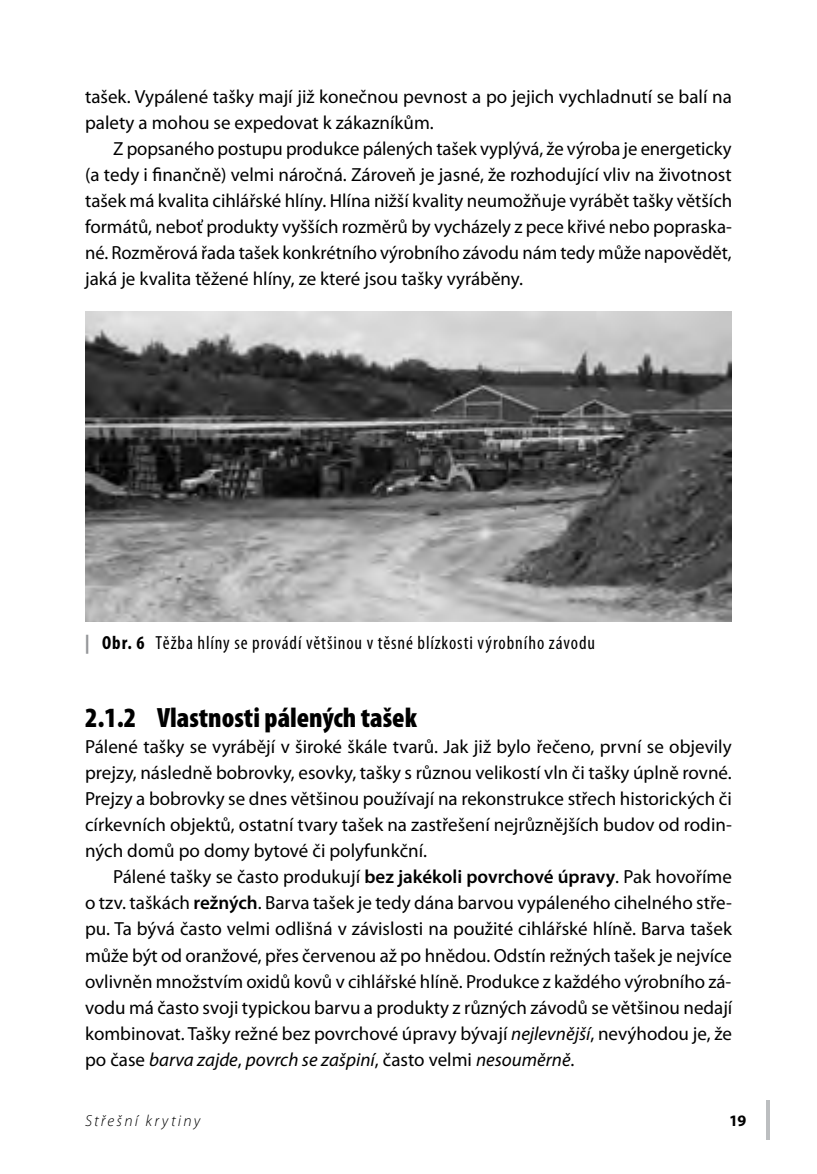
<style>
.page{position:relative;width:817px;height:1174px;background:#fff}
.page>*{position:absolute;margin:0;border:0;box-sizing:border-box;transform-origin:0 0}
.t1{font:900 condensed 28px "Myriad Pro";color:#000}
.t2{font:19px/26px "Myriad Pro";color:#000;text-align:justify}
.t3{font:condensed 19px "Myriad Pro";letter-spacing:.045em;color:#000}
.t4{font:italic 300 16px "Myriad Pro";letter-spacing:.14em;color:#000}
.t5{font:700 16px "Myriad Pro";color:#000}
.s1{font-weight:900;color:#939598}
.s2{font-weight:700}
.s3{font-weight:600}
.s4{font-style:italic}
</style>
<div class="page">
<svg style="left:766px;top:1100px;width:3px;height:39px"></svg>
<img style="left:85px;top:311px;width:646px;height:310px">
<p class="t2" style="left:85px;top:84px;width:648px">tašek. Vypálené tašky mají již konečnou pevnost a po jejich vychladnutí se balí na palety a mohou se expedovat k zákazníkům.</p>
<p class="t2" style="left:85px;top:136px;width:648px;text-indent:28px">Z popsaného postupu produkce pálených tašek vyplývá, že výroba je energeticky (a tedy i finančně) velmi náročná. Zároveň je jasné, že rozhodující vliv na životnost tašek má kvalita cihlářské hlíny. Hlína nižší kvality neumožňuje vyrábět tašky větších formátů, neboť produkty vyšších rozměrů by vycházely z pece křivé nebo popraska&shy;né. Rozměrová řada tašek konkrétního výrobního závodu nám tedy může napovědět, jaká je kvalita těžené hlíny, ze které jsou tašky vyráběny.</p>
<p class="t3" style="left:85px;top:631px;width:511px"><span class="s1">|</span> <span class="s2">Obr. 6</span> Těžba hlíny se provádí většinou v těsné blízkosti výrobního závodu</p>
<h1 class="t1" style="left:85px;top:700px;width:333px">2.1.2 Vlastnosti pálených tašek</h1>
<p class="t2" style="left:85px;top:734px;width:648px">Pálené tašky se vyrábějí v široké škále tvarů. Jak již bylo řečeno, první se objevily prejzy, následně bobrovky, esovky, tašky s různou velikostí vln či tašky úplně rovné.<br>Prejzy a bobrovky se dnes většinou používají na rekonstrukce střech historických či církevních objektů, ostatní tvary tašek na zastřešení nejrůznějších budov od rodin&shy;ných domů po domy bytové či polyfunkční.</p>
<p class="t2" style="left:85px;top:863px;width:648px;text-indent:28px">Pálené tašky se často produkují <span class="s3">bez jakékoli povrchové úpravy</span>. Pak hovoříme o tzv. taškách <span class="s3">režných</span>. Barva tašek je tedy dána barvou vypáleného cihelného stře&shy;pu. Ta bývá často velmi odlišná v závislosti na použité cihlářské hlíně. Barva tašek může být od oranžové, přes červenou až po hnědou. Odstín režných tašek je nejvíce ovlivněn množstvím oxidů kovů v cihlářské hlíně. Produkce z každého výrobního zá&shy;vodu má často svoji typickou barvu a produkty z různých závodů se většinou nedají kombinovat. Tašky režné bez povrchové úpravy bývají <span class="s4">nejlevnější</span>, nevýhodou je, že po čase <span class="s4">barva zajde</span>, <span class="s4">povrch se zašpiní</span>, často velmi <span class="s4">nesouměrně</span>.</p>
<p class="t4" style="left:85px;top:1111px;width:117px">Střešní krytiny</p>
<p class="t5" style="left:728px;top:1110px;width:19px">19</p>
</div>
